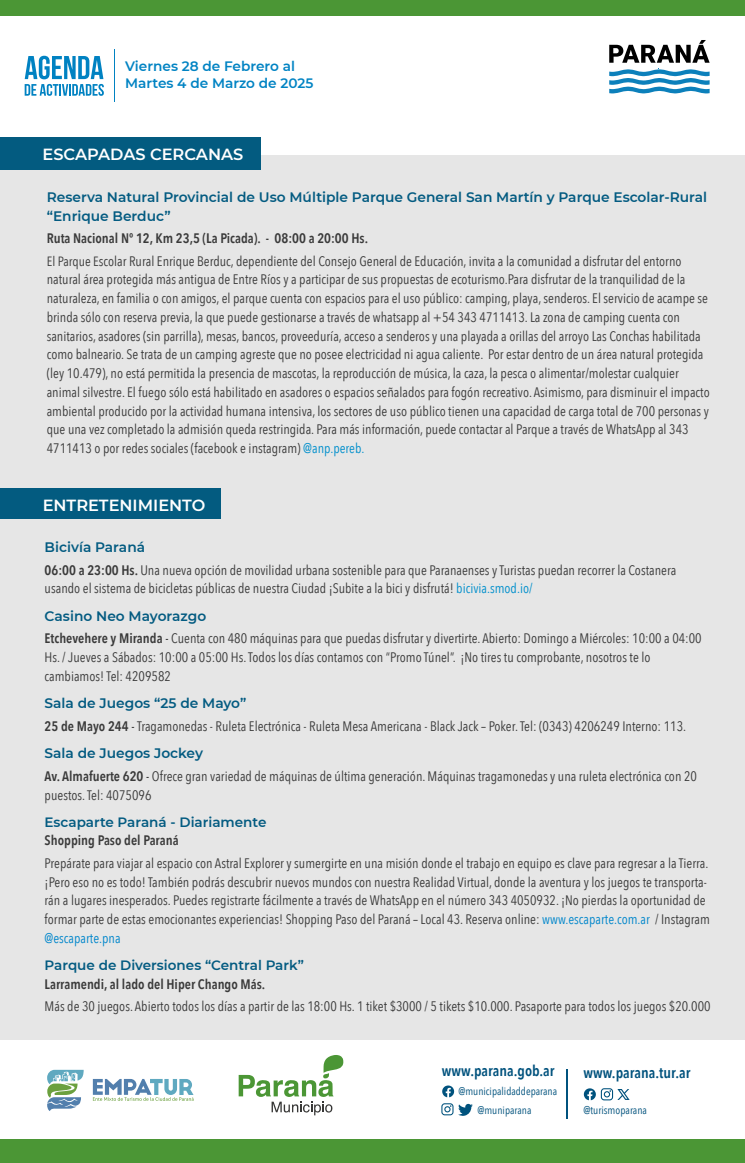
<style>
.page{position:relative;width:745px;height:1163px;background:#fff}
.page>*{position:absolute;margin:0;border:0;box-sizing:border-box;transform-origin:0 0}
.t1{font:600 16.12px "Montserrat";color:#fff}
.t2{font:600 15.12px "Avenir Next Condensed";color:#00527d}
.t3{font:13.75px/18.8px "Avenir Next Condensed";color:#3a3a3a}
.t4{font:600 13.75px/18.8px "Montserrat";color:#035b81}
.t5{font:600 13.75px "Avenir Next Condensed";color:#3a3a3a}
.t6{font:600 13.62px/17.8px "Montserrat";color:#0083c3}
.t7{font:600 13.5px "Montserrat";color:#035b81}
.t8{font:11px "Avenir Next Condensed";color:#00527d}
.t9{font:10.88px/18.5px "Avenir Next Condensed";color:#00527d}
.s1{font-weight:600}
.s2{font-size:13.38px}
.s3{color:#008fcc}
.s4{font-weight:500}
.s5{color:#0086cb}
</style>
<div class="page">
<div style="left:0;top:0;width:744px;height:16px;background:#4b9635"></div>
<svg style="left:609px;top:69px;width:100px;height:24px"></svg>
<svg style="left:609px;top:40px;width:100px;height:23px"></svg>
<div style="left:0;top:1140px;width:744px;height:23px;background:#4b9635"></div>
<svg style="left:93px;top:1079px;width:100px;height:22px"></svg>
<svg style="left:47px;top:1070px;width:37px;height:41px"></svg>
<svg style="left:441px;top:1103px;width:32px;height:13px"></svg>
<svg style="left:442px;top:1085px;width:12px;height:12px"></svg>
<hr style="left:566px;top:1069px;width:1px;height:50px;background:#00527d">
<svg style="left:583px;top:1088px;width:46px;height:12px"></svg>
<svg style="left:238px;top:1055px;width:105px;height:60px"></svg>
<div style="left:0;top:155px;width:744px;height:884px;background:#e6e6e6"></div>
<div style="left:0;top:138px;width:260px;height:32px;background:#035b80"></div>
<div style="left:0;top:488px;width:221px;height:31px;background:#035b80"></div>
<svg style="left:25px;top:56px;width:79px;height:40px"></svg>
<hr style="left:114px;top:49px;width:1px;height:53px;background:#0082c2">
<p class="t6" style="left:125px;top:56px;width:190px">Viernes 28 de Febrero al<br>Martes 4 de Marzo de 2025</p>
<p class="t1" style="left:42px;top:143px;width:202px">ESCAPADAS CERCANAS</p>
<p class="t4" style="left:47px;top:187px;width:661px">Reserva Natural Provincial de Uso Múltiple Parque General San Martín y Parque Escolar-Rural “Enrique Berduc”</p>
<p class="t3" style="left:47px;top:226px;width:636px;line-height:22.5px"><span class="s1">Ruta Nacional Nº 12, Km 23,5 (La Picada). - 08:00 a 20:00 Hs.<br></span><span class="s2">El Parque E</span>scolar Rural Enrique Berduc, dependiente del Consejo General de Educación, invita a la comunidad a disfrutar del entorno</p>
<p class="t3" style="left:47px;top:269px;width:664px">natural área protegida más antigua de Entre Ríos y a participar de sus propuestas de ecoturismo.Para disfrutar de la tranquilidad de la naturaleza, en familia o con amigos, el parque cuenta con espacios para el uso público: camping, playa, senderos. El servicio de acampe se brinda sólo con reserva previa, la que puede gestionarse a través de whatsapp al +54 343 4711413. La zona de camping cuenta con sanitarios, asadores (sin parrilla), mesas, bancos, proveeduría, acceso a senderos y una playada a orillas del arroyo Las Conchas habilitada como balneario. Se trata de un camping agreste que no posee electricidad ni agua caliente. Por estar dentro de un área natural protegida (ley 10.479), no está permitida la presencia de mascotas, la reproducción de música, la caza, la pesca o alimentar/molestar cualquier animal silvestre. El fuego sólo está habilitado en asadores o espacios señalados para fogón recreativo. Asimismo, para disminuir el impacto ambiental producido por la actividad humana intensiva, los sectores de uso público tienen una capacidad de carga total de 700 personas y que una vez completado la admisión queda restringida. Para más información, puede contactar al Parque a través de WhatsApp al 343<br>4711413 o por redes sociales (facebook e instagram) <span class="s3">@anp.pereb.</span></p>
<p class="t1" style="left:43px;top:493px;width:164px">ENTRETENIMIENTO</p>
<p class="t4" style="left:45px;top:537px;width:102px">Bicivía Paraná</p>
<p class="t3" style="left:45px;top:560px;width:632px"><span class="s1">06:00 a 23:00 Hs.</span> Una nueva opción de movilidad urbana sostenible para que Paranaenses y Turistas puedan recorrer la Costanera usando el sistema de bicicletas públicas de nuestra Ciudad ¡Subite a la bici y disfrutá! <span class="s3">bicivia.smod.io/</span></p>
<p class="t4" style="left:45px;top:606px;width:163px">Casino Neo Mayorazgo</p>
<p class="t3" style="left:45px;top:628px;width:658px"><span class="s1">Etchevehere y Miranda</span> <span class="s4">-</span> Cuenta con 480 máquinas para que puedas disfrutar y divertirte. Abierto: Domingo a Miércoles: 10:00 a 04:00<br>Hs. / Jueves a Sábados: 10:00 a 05:00 Hs. Todos los días contamos con “Promo Túnel”. ¡No tires tu comprobante, nosotros te lo cambiamos! Tel: 4209582</p>
<p class="t4" style="left:45px;top:693px;width:203px">Sala de Juegos “25 de Mayo”</p>
<p class="t3" style="left:45px;top:716px;width:642px"><span class="s1">25 de Mayo 244</span> <span class="s4">-</span> Tragamonedas - Ruleta Electrónica - Ruleta Mesa Americana - Black Jack – Poker. Tel: (0343) 4206249 Interno: 113.</p>
<p class="t4" style="left:45px;top:743px;width:160px">Sala de Juegos Jockey</p>
<p class="t3" style="left:45px;top:766px;width:653px"><span class="s1">Av. Almafuerte 620</span> <span class="s4">-</span> Ofrece gran variedad de máquinas de última generación. Máquinas tragamonedas y una ruleta electrónica con 20 puestos. Tel: 4075096</p>
<p class="t7" style="left:45px;top:812px;width:223px">Escaparte Paraná - Diariamente</p>
<p class="t5" style="left:45px;top:829px;width:135px">Shopping Paso del Paraná</p>
<p class="t3" style="left:45px;top:853px;width:666px">Prepárate para viajar al espacio con Astral Explorer y sumergirte en una misión donde el trabajo en equipo es clave para regresar a la Tierra. ¡Pero eso no es todo! También podrás descubrir nuevos mundos con nuestra Realidad Virtual, donde la aventura y los juegos te transporta&shy;rán a lugares inesperados. Puedes registrarte fácilmente a través de WhatsApp en el número 343 4050932. ¡No pierdas la oportunidad de formar parte de estas emocionantes experiencias! Shopping Paso del Paraná – Local 43. Reserva online: <span class="s5">www.escaparte.com.ar</span> / Instagram <span class="s5">@escaparte.pna</span></p>
<p class="t7" style="left:45px;top:956px;width:260px">Parque de Diversiones “Central Park”</p>
<p class="t5" style="left:45px;top:972px;width:222px">Larramendi, al lado del Hiper Chango Más.</p>
<p class="t3" style="left:45px;top:996px;width:667px">Más de 30 juegos. Abierto todos los días a partir de las 18:00 Hs. 1 tiket $3000 / 5 tikets $10.000. Pasaporte para todos los juegos $20.000</p>
<p class="t2" style="left:441px;top:1058px;width:114px">www.parana.gob.ar</p>
<p class="t9" style="left:477px;top:1081px;width:81px;text-indent:-19px">@municipalidaddeparana @muniparana</p>
<p class="t2" style="left:583px;top:1059px;width:108px">www.parana.tur.ar</p>
<p class="t8" style="left:583px;top:1101px;width:65px">@turismoparana</p>
</div>
